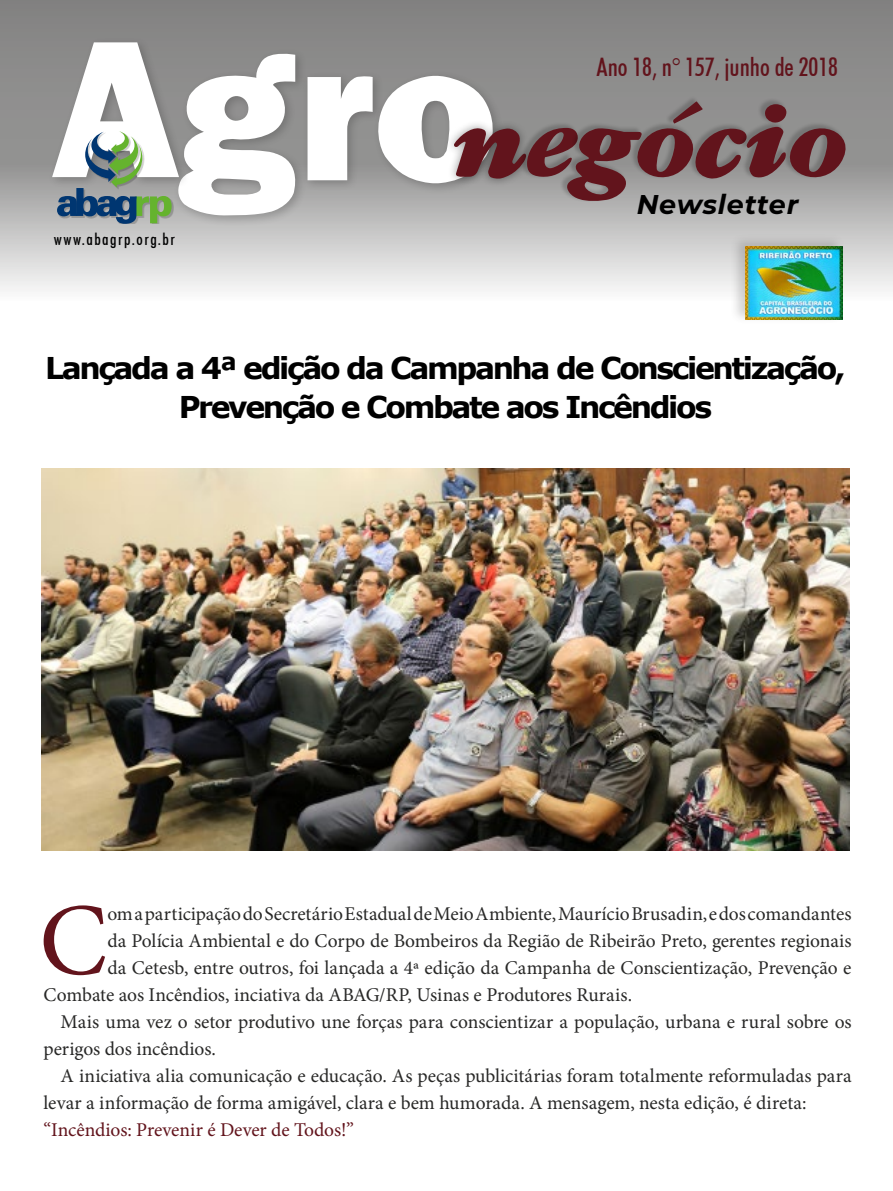
<style>
.page{position:relative;width:893px;height:1191px;background:#fff}
.page>*{position:absolute;margin:0;border:0;box-sizing:border-box;transform-origin:0 0}
.t1{font:102.6px "Minion Pro";color:#62141c}
.t2{font:700 30px/39px "Verdana";letter-spacing:-.08em;color:#000;text-align:center}
.t3{font:italic 700 27px "Montserrat";letter-spacing:.03em;color:#000}
.t4{font:500 condensed 25.5px "Futura BT";color:#62141c}
.t5{font:19.5px "Minion Pro";letter-spacing:-.005em;color:#282827}
.t6{font:19.5px "Minion Pro";letter-spacing:-.005em;color:#62141c}
.t7{font:500 condensed 16.5px "Futura BT";letter-spacing:.09em;color:#000}
</style>
<div class="page">
<svg style="left:0;top:0;width:893px;height:291px;background:#b3b2b2"></svg>
<div style="left:729px;top:233px;width:116px;height:91px;background:#464545;opacity:.24"></div>
<img style="left:746px;top:247px;width:97px;height:72px">
<div style="left:47px;top:37px;width:143px;height:151px;background:#000;opacity:.19"></div>
<svg style="left:52px;top:42px;width:809px;height:182px"></svg>
<img style="left:42px;top:469px;width:808px;height:381px">
<h3 class="t4" style="left:596px;top:51px;width:243px">Ano 18, n° 157, junho de 2018</h3>
<p class="t7" style="left:54px;top:229px;width:123px">www.abagrp.org.br</p>
<h3 class="t3" style="left:637px;top:185px;width:163px">Newsletter</h3>
<h2 class="t2" style="left:45px;top:347px;width:802px">Lançada a 4ª edição da Campanha de Conscientização,<br>Prevenção e Combate aos Incêndios</h2>
<h1 class="t1" style="left:39px;top:872px;width:70px">C</h1>
<p class="t5" style="left:107px;top:900px;width:746px">om a participação do Secretário Estadual de Meio Ambiente, Maurício Brusadin, e dos comandantes</p>
<p class="t5" style="left:107px;top:927px;width:746px">da Polícia Ambiental e do Corpo de Bombeiros da Região de Ribeirão Preto, gerentes regionais</p>
<p class="t5" style="left:107px;top:954px;width:746px">da Cetesb, entre outros, foi lançada a 4ª edição da Campanha de Conscientização, Prevenção e</p>
<p class="t5" style="left:44px;top:981px;width:590px">Combate aos Incêndios, inciativa da ABAG/RP, Usinas e Produtores Rurais.</p>
<p class="t5" style="left:61px;top:1008px;width:792px">Mais uma vez o setor produtivo une forças para conscientizar a população, urbana e rural sobre os</p>
<p class="t5" style="left:44px;top:1035px;width:174px">perigos dos incêndios.</p>
<p class="t5" style="left:61px;top:1062px;width:792px">A iniciativa alia comunicação e educação. As peças publicitárias foram totalmente reformuladas para</p>
<p class="t5" style="left:44px;top:1089px;width:764px">levar a informação de forma amigável, clara e bem humorada. A mensagem, nesta edição, é direta:</p>
<p class="t6" style="left:44px;top:1116px;width:312px">“Incêndios: Prevenir é Dever de Todos!”</p>
</div>
